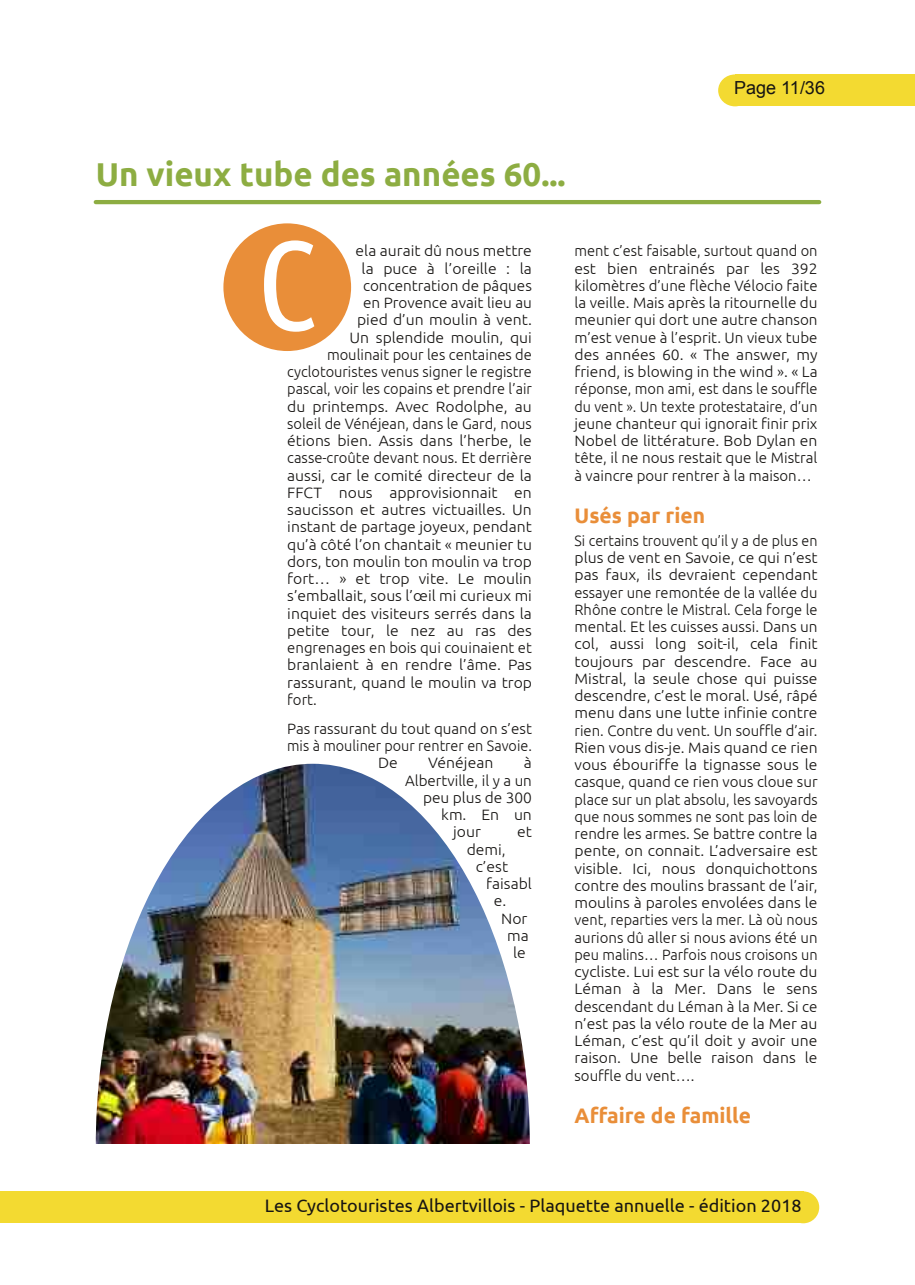
<style>
.page{position:relative;width:915px;height:1285px;background:#fff}
.page>*{position:absolute;margin:0;border:0;box-sizing:border-box;transform-origin:0 0}
.t1{font:126px "Ubuntu Condensed";color:#fff}
.t2{font:700 33px "Ubuntu";color:#8dad42}
.t3{font:700 21px "Ubuntu";color:#e98e39}
.t4{font:18px "Ubuntu";color:#171513}
.t5{font:18px "Arial";color:#171513}
.t6{font:300 15px/17.2px "Ubuntu";color:#171513;text-align:justify;scale:.95 1}
.t7{font:300 15px/17.2px "Ubuntu";color:#171513;text-align:justify}
.t8{font:300 15px "Ubuntu";color:#171513;scale:1.05 1}
.t9{font:300 15px "Ubuntu";color:#171513;scale:.96 1}
.t10{font:300 15px "Ubuntu";color:#171513;scale:1.04 1}
</style>
<div class="page">
<div style="left:734px;top:74px;width:180px;height:32px;background:#f3da31"></div>
<div style="left:718px;top:74px;width:33px;height:32px;background:#f3da31;border-radius:50%"></div>
<div style="left:787px;top:1191px;width:32px;height:31px;background:#f3da31;border-radius:50%"></div>
<div style="left:0;top:1191px;width:803px;height:31px;background:#f3da31"></div>
<hr style="left:96px;top:200px;width:723px;height:4px;background:#8dad42">
<div style="left:223px;top:223px;width:128px;height:128px;background:#e98e39;border-radius:50%"></div>
<img style="left:96px;top:763px;width:433px;height:380px">
<p class="t5" style="left:733px;top:78px;width:92px">Page 11/36</p>
<h2 class="t2" style="left:96px;top:155px;width:471px">Un vieux tube des années 60...</h2>
<h1 class="t1" style="left:257px;top:212px;width:61px">C</h1>
<p class="t8" style="left:355px;top:242px;width:169px">ela aurait dû nous mettre</p>
<p class="t8" style="left:361px;top:259px;width:164px">la puce à l’oreille : la</p>
<p class="t7" style="left:363px;top:276px;width:170px">concentration de pâques</p>
<p class="t7" style="left:363px;top:294px;width:170px">en Provence avait lieu au</p>
<p class="t8" style="left:357px;top:311px;width:168px">pied d’un moulin à vent.</p>
<p class="t8" style="left:349px;top:328px;width:175px">Un splendide moulin, qui</p>
<p class="t7" style="left:327px;top:345px;width:206px">moulinait pour les centaines de</p>
<p class="t7" style="left:287px;top:363px;width:246px">cyclotouristes venus signer le registre</p>
<p class="t7" style="left:287px;top:380px;width:246px">pascal, voir les copains et prendre l’air</p>
<p class="t8" style="left:287px;top:397px;width:234px">du printemps. Avec Rodolphe, au</p>
<p class="t7" style="left:287px;top:414px;width:246px">soleil de Vénéjean, dans le Gard, nous</p>
<p class="t8" style="left:287px;top:432px;width:234px">étions bien. Assis dans l’herbe, le</p>
<p class="t7" style="left:287px;top:449px;width:246px">casse-croûte devant nous. Et derrière</p>
<p class="t8" style="left:287px;top:466px;width:234px">aussi, car le comité directeur de la</p>
<p class="t8" style="left:287px;top:483px;width:234px">FFCT nous approvisionnait en</p>
<p class="t8" style="left:287px;top:501px;width:234px">saucisson et autres victuailles. Un</p>
<p class="t8" style="left:287px;top:518px;width:234px">instant de partage joyeux, pendant</p>
<p class="t8" style="left:287px;top:535px;width:234px">qu’à côté l’on chantait « meunier tu</p>
<p class="t10" style="left:287px;top:552px;width:237px">dors, ton moulin ton moulin va trop</p>
<p class="t8" style="left:287px;top:570px;width:234px">fort… » et trop vite. Le moulin</p>
<p class="t8" style="left:287px;top:587px;width:234px">s’emballait, sous l’œil mi curieux mi</p>
<p class="t8" style="left:287px;top:604px;width:234px">inquiet des visiteurs serrés dans la</p>
<p class="t8" style="left:287px;top:621px;width:234px">petite tour, le nez au ras des</p>
<p class="t7" style="left:287px;top:638px;width:246px">engrenages en bois qui couinaient et</p>
<p class="t8" style="left:287px;top:656px;width:234px">branlaient à en rendre l’âme. Pas</p>
<p class="t8" style="left:287px;top:673px;width:234px">rassurant, quand le moulin va trop</p>
<p class="t7" style="left:287px;top:690px;width:31px">fort.</p>
<p class="t7" style="left:287px;top:719px;width:246px">Pas rassurant du tout quand on s’est</p>
<p class="t9" style="left:287px;top:737px;width:256px">mis à mouliner pour rentrer en Savoie.</p>
<p class="t8" style="left:378px;top:754px;width:20px">De</p>
<p class="t8" style="left:428px;top:754px;width:63px">Vénéjean</p>
<p class="t8" style="left:523px;top:754px;width:9px">à</p>
<p class="t7" style="left:405px;top:771px;width:128px">Albertville, il y a un</p>
<p class="t7" style="left:423px;top:788px;width:110px">peu plus de 300</p>
<p class="t8" style="left:441px;top:806px;width:88px">km. En un</p>
<p class="t8" style="left:453px;top:823px;width:28px">jour</p>
<p class="t8" style="left:517px;top:823px;width:16px">et</p>
<p class="t8" style="left:466px;top:840px;width:39px">demi,</p>
<p class="t8" style="left:475px;top:857px;width:32px">c’est</p>
<p class="t8" style="left:486px;top:875px;width:45px">faisabl</p>
<p class="t8" style="left:493px;top:892px;width:13px">e.</p>
<p class="t8" style="left:501px;top:909px;width:26px">Nor</p>
<p class="t8" style="left:507px;top:926px;width:22px">ma</p>
<p class="t8" style="left:513px;top:944px;width:14px">le</p>
<p class="t7" style="left:574px;top:242px;width:244px">ment c’est faisable, surtout quand on est bien entrainés par les 392 kilomètres d’une flèche Vélocio faite la veille. Mais après la ritournelle du meunier qui dort une autre chanson m’est venue à l’esprit. Un vieux tube des années 60. « The answer, my friend, is blowing in the wind ». « La réponse, mon ami, est dans le souffle du vent ». Un texte protestataire, d’un jeune chanteur qui ignorait finir prix Nobel de littérature. Bob Dylan en tête, il ne nous restait que le Mistral à vaincre pour rentrer à la maison…</p>
<h3 class="t3" style="left:574px;top:503px;width:132px">Usés par rien</h3>
<p class="t6" style="left:574px;top:531px;width:257px">Si certains trouvent qu’il y a de plus en plus de vent en Savoie, ce qui n’est pas faux, ils devraient cependant essayer une remontée de la vallée du Rhône contre le Mistral. Cela forge le mental. Et les cuisses aussi. Dans un col, aussi long soit-il, cela finit toujours par descendre. Face au Mistral, la seule chose qui puisse descendre, c’est le moral. Usé, râpé menu dans une lutte infinie contre rien. Contre du vent. Un souffle d’air.<br>Rien vous dis-je. Mais quand ce rien vous ébouriffe la tignasse sous le casque, quand ce rien vous cloue sur place sur un plat absolu, les savoyards que nous sommes ne sont pas loin de rendre les armes. Se battre contre la pente, on connait. L’adversaire est visible. Ici, nous donquichottons contre des moulins brassant de l’air, moulins à paroles envolées dans le vent, reparties vers la mer. Là où nous aurions dû aller si nous avions été un peu malins… Parfois nous croisons un cycliste. Lui est sur la vélo route du Léman à la Mer. Dans le sens descendant du Léman à la Mer. Si ce n’est pas la vélo route de la Mer au Léman, c’est qu’il doit y avoir une raison. Une belle raison dans le souffle du vent….</p>
<h3 class="t3" style="left:574px;top:1102px;width:178px">Affaire de famille</h3>
<p class="t4" style="left:265px;top:1194px;width:538px">Les Cyclotouristes Albertvillois - Plaquette annuelle - édition 2018</p>
</div>
